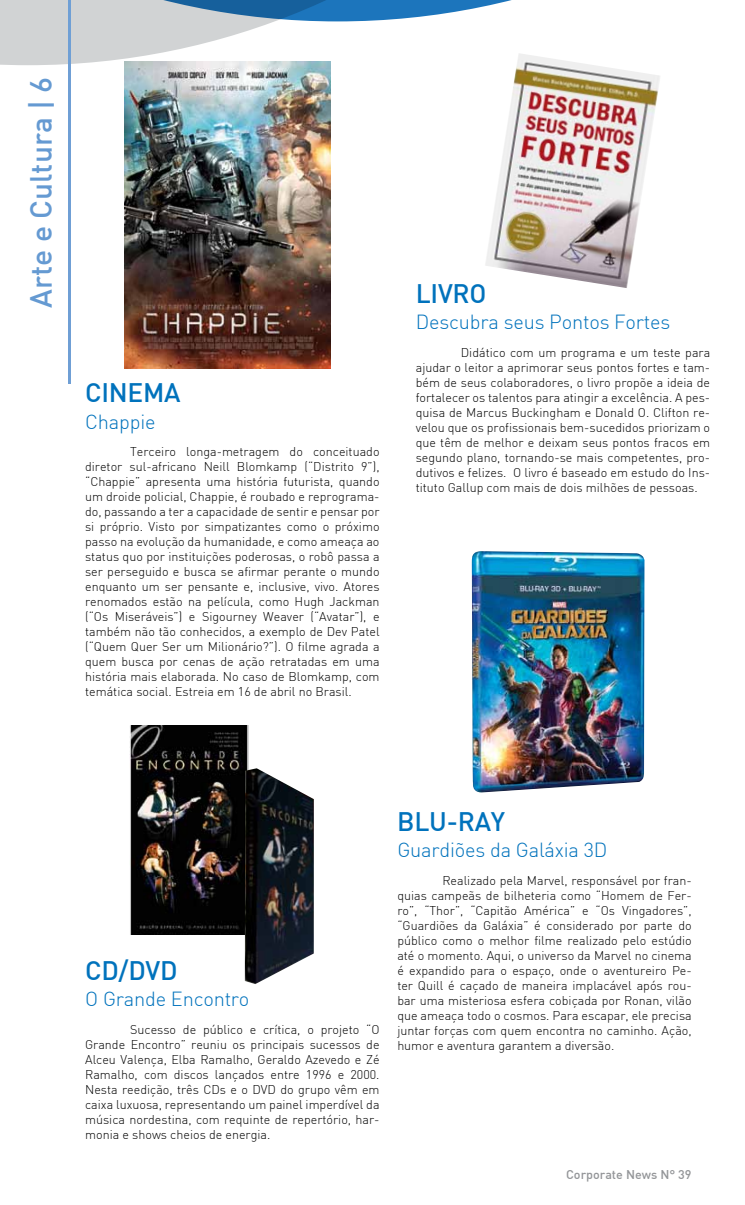
<style>
.page{position:relative;width:745px;height:1205px;background:#fff}
.page>*{position:absolute;margin:0;border:0;box-sizing:border-box;transform-origin:0 0}
.t1{font:500 30px "DIN";color:#659ad2}
.t2{font:500 26.25px "DIN";letter-spacing:-.01em;color:#0072bc}
.t3{font:300 20px "DIN";letter-spacing:-.01em;color:#0072bc}
.t4{font:300 12.5px/15px "DIN";color:#000;text-align:justify}
.t5{font:500 12.5px "DIN";color:#939598}
</style>
<div class="page">
<img style="left:124px;top:65px;width:207px;height:304px">
<img style="left:485px;top:65px;width:175px;height:223px">
<img style="left:471px;top:551px;width:173px;height:241px">
<img style="left:129px;top:725px;width:119px;height:209px">
<img style="left:245px;top:768px;width:68px;height:216px">
<svg style="left:0;top:53px;width:589px;height:12px"></svg>
<svg style="left:0;top:0;width:512px;height:53px"></svg>
<hr style="left:69px;top:0;width:2px;height:384px;background:#6f9fd5">
<h1 class="t1" style="left:22px;top:308px;width:233px;rotate:-90deg">Arte e Cultura | 6</h1>
<h2 class="t2" style="left:85px;top:376px;width:97px">CINEMA</h2>
<h3 class="t3" style="left:85px;top:409px;width:72px">Chappie</h3>
<p class="t4" style="left:85px;top:444px;width:296px;text-indent:45px">Terceiro longa-metragem do conceituado diretor sul-africano Neill Blomkamp (“Distrito 9”), “Chappie” apresenta uma história futurista, quando um droide policial, Chappie, é roubado e reprograma&shy;do, passando a ter a capacidade de sentir e pensar por si próprio. Visto por simpatizantes como o próximo passo na evolução da humanidade, e como ameaça ao status quo por instituições poderosas, o robô passa a ser perseguido e busca se afirmar perante o mundo enquanto um ser pensante e, inclusive, vivo. Atores renomados estão na película, como Hugh Jackman (“Os Miseráveis”) e Sigourney Weaver (“Avatar”), e também não tão conhecidos, a exemplo de Dev Patel (“Quem Quer Ser um Milionário?”). O filme agrada a quem busca por cenas de ação retratadas em uma história mais elaborada. No caso de Blomkamp, com temática social. Estreia em 16 de abril no Brasil.</p>
<h2 class="t2" style="left:415px;top:276px;width:72px">LIVRO</h2>
<h3 class="t3" style="left:415px;top:310px;width:256px">Descubra seus Pontos Fortes</h3>
<p class="t4" style="left:415px;top:345px;width:296px;text-indent:45px">Didático com um programa e um teste para ajudar o leitor a aprimorar seus pontos fortes e tam&shy;bém de seus colaboradores, o livro propõe a ideia de fortalecer os talentos para atingir a excelência. A pes&shy;quisa de Marcus Buckingham e Donald O. Clifton re&shy;velou que os profissionais bem-sucedidos priorizam o que têm de melhor e deixam seus pontos fracos em segundo plano, tornando-se mais competentes, pro&shy;dutivos e felizes. O livro é baseado em estudo do Ins&shy;tituto Gallup com mais de dois milhões de pessoas.</p>
<h2 class="t2" style="left:85px;top:953px;width:94px">CD/DVD</h2>
<h3 class="t3" style="left:85px;top:986px;width:166px">O Grande Encontro</h3>
<p class="t4" style="left:85px;top:1021px;width:296px;text-indent:45px">Sucesso de público e crítica, o projeto “O Grande Encontro” reuniu os principais sucessos de Alceu Valença, Elba Ramalho, Geraldo Azevedo e Zé Ramalho, com discos lançados entre 1996 e 2000.<br>Nesta reedição, três CDs e o DVD do grupo vêm em caixa luxuosa, representando um painel imperdível da música nordestina, com requinte de repertório, har&shy;monia e shows cheios de energia.</p>
<h2 class="t2" style="left:397px;top:804px;width:109px">BLU-RAY</h2>
<h3 class="t3" style="left:397px;top:838px;width:211px">Guardiões da Galáxia 3D</h3>
<p class="t4" style="left:397px;top:872px;width:296px;text-indent:45px">Realizado pela Marvel, responsável por fran&shy;quias campeãs de bilheteria como “Homem de Fer&shy;ro”, “Thor”, “Capitão América” e “Os Vingadores”, “Guardiões da Galáxia” é considerado por parte do público como o melhor filme realizado pelo estúdio até o momento. Aqui, o universo da Marvel no cinema é expandido para o espaço, onde o aventureiro Pe&shy;ter Quill é caçado de maneira implacável após rou&shy;bar uma misteriosa esfera cobiçada por Ronan, vilão que ameaça todo o cosmos. Para escapar, ele precisa juntar forças com quem encontra no caminho. Ação, humor e aventura garantem a diversão.</p>
<p class="t5" style="left:565px;top:1166px;width:127px">Corporate News N° 39</p>
</div>
